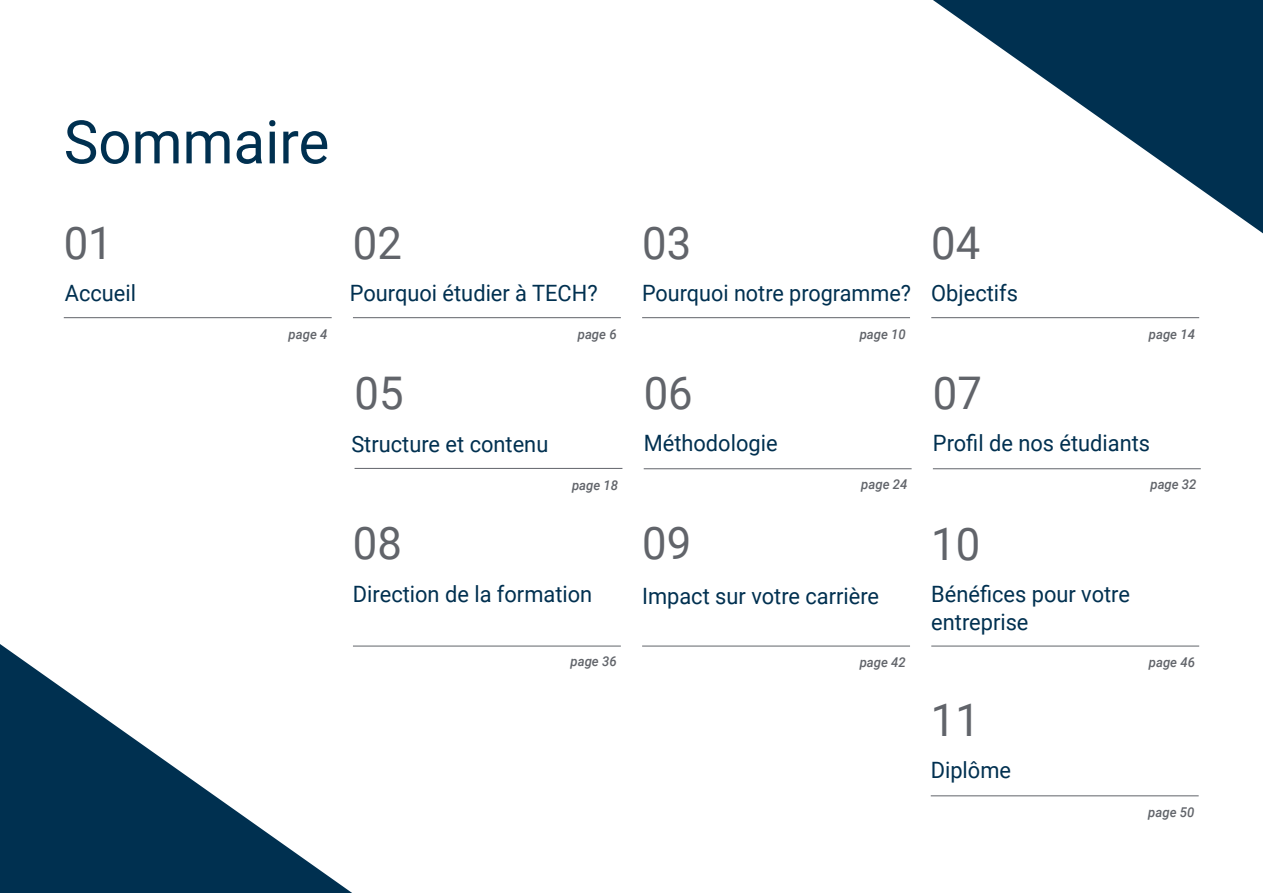
<style>
.page{position:relative;width:1263px;height:893px;background:#fff}
.page>*{position:absolute;margin:0;border:0;box-sizing:border-box;transform-origin:0 0}
.t1{font:60px "Roboto";color:#003050}
.t2{font:45px "Roboto";color:#61646a}
.t3{font:22.5px/28.5px "Roboto";color:#003050}
.t4{font:22.5px "Roboto";color:#003050;scale:.96 1}
.t5{font:italic 500 13.5px "Roboto";color:#61646a}
</style>
<div class="page">
<svg style="left:0;top:644px;width:352px;height:249px"></svg>
<svg style="left:933px;top:0;width:330px;height:233px"></svg>
<hr style="left:64px;top:317px;width:268px;height:1px;background:#61646a">
<hr style="left:353px;top:317px;width:268px;height:1px;background:#61646a">
<hr style="left:642px;top:317px;width:268px;height:1px;background:#61646a">
<hr style="left:931px;top:317px;width:268px;height:1px;background:#61646a">
<hr style="left:644px;top:468px;width:268px;height:1px;background:#61646a">
<hr style="left:355px;top:468px;width:267px;height:1px;background:#61646a">
<hr style="left:933px;top:468px;width:268px;height:1px;background:#61646a">
<hr style="left:642px;top:646px;width:268px;height:1px;background:#61646a">
<hr style="left:931px;top:646px;width:268px;height:1px;background:#61646a">
<hr style="left:931px;top:795px;width:268px;height:1px;background:#61646a">
<hr style="left:353px;top:646px;width:268px;height:1px;background:#61646a">
<h1 class="t1" style="left:64px;top:100px;width:267px">Sommaire</h1>
<h2 class="t2" style="left:64px;top:211px;width:51px">01</h2>
<h2 class="t2" style="left:353px;top:211px;width:51px">02</h2>
<h2 class="t2" style="left:642px;top:211px;width:51px">03</h2>
<h2 class="t2" style="left:931px;top:211px;width:51px">04</h2>
<p class="t3" style="left:65px;top:278px;width:73px">Accueil</p>
<p class="t3" style="left:350px;top:278px;width:249px">Pourquoi étudier à TECH?</p>
<p class="t4" style="left:642px;top:277px;width:393px">Pourquoi notre programme? Objectifs</p>
<p class="t5" style="left:289px;top:325px;width:40px">page 4</p>
<p class="t5" style="left:578px;top:325px;width:40px">page 6</p>
<p class="t5" style="left:860px;top:325px;width:48px">page 10</p>
<p class="t5" style="left:1149px;top:325px;width:48px">page 14</p>
<h2 class="t2" style="left:355px;top:362px;width:51px">05</h2>
<h2 class="t2" style="left:644px;top:361px;width:51px">06</h2>
<h2 class="t2" style="left:933px;top:361px;width:51px">07</h2>
<p class="t3" style="left:351px;top:429px;width:198px">Structure et contenu</p>
<p class="t3" style="left:644px;top:428px;width:135px">Méthodologie</p>
<p class="t3" style="left:933px;top:428px;width:219px">Profil de nos étudiants</p>
<h2 class="t2" style="left:353px;top:512px;width:51px">08</h2>
<p class="t5" style="left:572px;top:475px;width:48px">page 18</p>
<p class="t5" style="left:861px;top:475px;width:48px">page 24</p>
<p class="t5" style="left:1150px;top:475px;width:48px">page 32</p>
<h2 class="t2" style="left:642px;top:512px;width:51px">09</h2>
<h2 class="t2" style="left:931px;top:512px;width:51px">10</h2>
<p class="t3" style="left:353px;top:579px;width:241px">Direction de la formation</p>
<p class="t3" style="left:642px;top:580px;width:239px">Impact sur votre carrière</p>
<p class="t3" style="left:931px;top:578px;width:200px">Bénéfices pour votre entreprise</p>
<p class="t5" style="left:570px;top:652px;width:48px">page 36</p>
<p class="t5" style="left:860px;top:653px;width:48px">page 42</p>
<p class="t5" style="left:1149px;top:653px;width:48px">page 46</p>
<h2 class="t2" style="left:931px;top:689px;width:51px">11</h2>
<p class="t3" style="left:931px;top:755px;width:82px">Diplôme</p>
<p class="t5" style="left:1148px;top:803px;width:48px">page 50</p>
</div>
